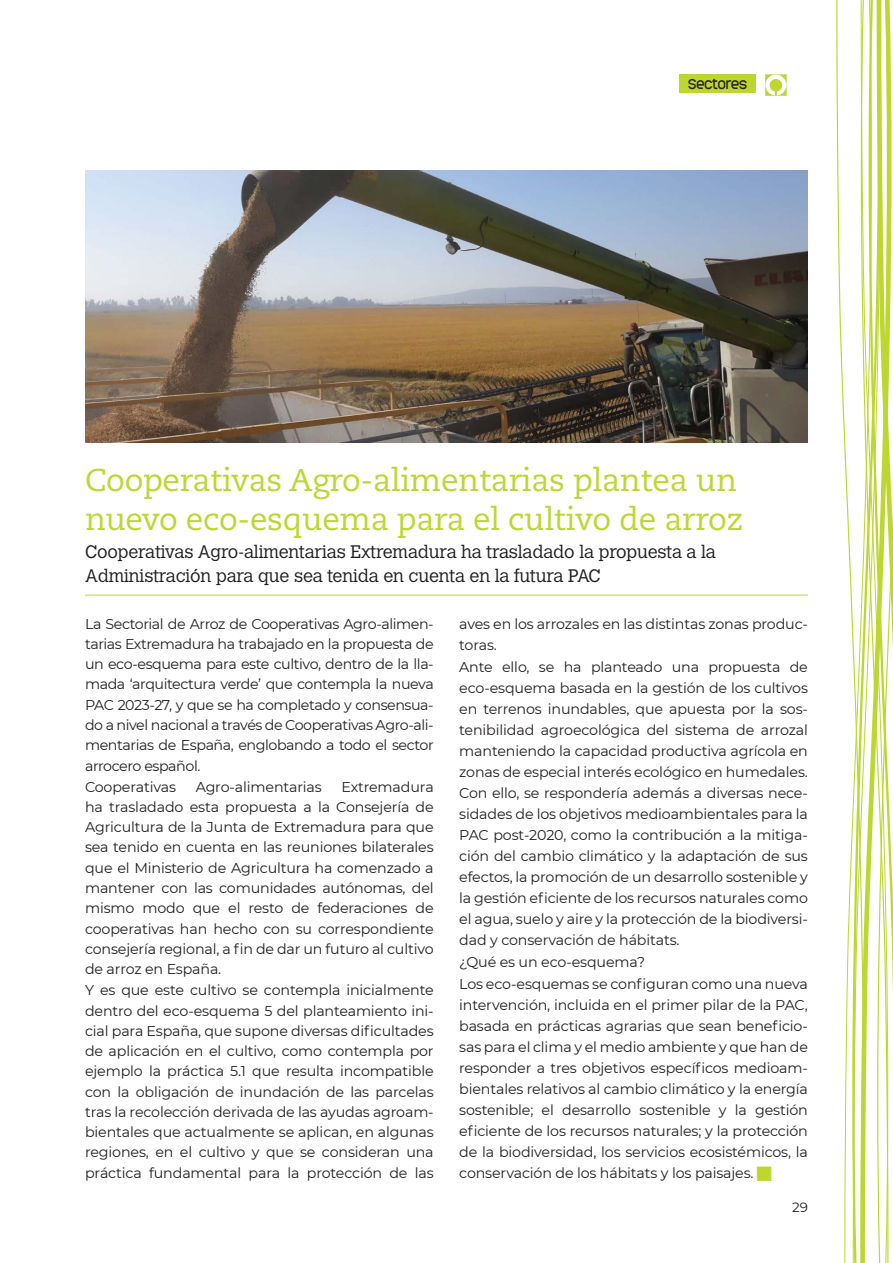
<style>
.page{position:relative;width:893px;height:1263px;background:#fff}
.page>*{position:absolute;margin:0;border:0;box-sizing:border-box;transform-origin:0 0}
.Estilo_de_párrafo_2{font:31.5px/39px "Caecilia LT Std";letter-spacing:-.01em;color:#bed630}
.Estilo_de_párrafo_2-2{font:300 18px/24px "Calvert MT Std";letter-spacing:-.01em;color:#231f20}
.Estilo_de_párrafo_3{font:14.25px/20.2px "Montserrat";letter-spacing:-.01em;color:#231f20;text-align:justify}
.t1{font:13.5px "Monark";color:#231f20}
.t2{font:13.5px "Montserrat";color:#231f20}
</style>
<div class="page">
<div style="left:679px;top:74px;width:77px;height:19px;background:#bed630"></div>
<hr style="left:85px;top:595px;width:723px;height:1px;background:#bed630">
<img style="left:85px;top:170px;width:723px;height:273px">
<svg style="left:880px;top:0;width:13px;height:1263px"></svg>
<svg style="left:836px;top:0;width:44px;height:1263px"></svg>
<svg style="left:765px;top:74px;width:22px;height:22px"></svg>
<p class="t1" style="left:688px;top:74px;width:61px">SECTORES</p>
<p class="Estilo_de_párrafo_2" style="left:85px;top:461px;width:660px">Cooperativas Agro-alimentarias plantea un nuevo eco-esquema para el cultivo de arroz</p>
<p class="Estilo_de_párrafo_2-2" style="left:85px;top:540px;width:632px">Cooperativas Agro-alimentarias Extremadura ha trasladado la propuesta a la<br>Administración para que sea tenida en cuenta en la futura PAC</p>
<p class="Estilo_de_párrafo_3" style="left:85px;top:613px;width:350px">La Sectorial de Arroz de Cooperativas Agro-alimen&shy;tarias Extremadura ha trabajado en la propuesta de un eco-esquema para este cultivo, dentro de la lla&shy;mada ‘arquitectura verde’ que contempla la nueva PAC 2023-27, y que se ha completado y consensua&shy;do a nivel nacional a través de Cooperativas Agro-ali&shy;mentarias de España, englobando a todo el sector arrocero español.</p>
<p class="Estilo_de_párrafo_3" style="left:85px;top:776px;width:92px">Cooperativas</p>
<p class="Estilo_de_párrafo_3" style="left:196px;top:776px;width:128px">Agro-alimentarias</p>
<p class="Estilo_de_párrafo_3" style="left:459px;top:612px;width:350px;line-height:21px">aves en los arrozales en las distintas zonas produc&shy;toras.</p>
<p class="Estilo_de_párrafo_3" style="left:459px;top:655px;width:350px;line-height:21px">Ante ello, se ha planteado una propuesta de eco-esquema basada en la gestión de los cultivos en terrenos inundables, que apuesta por la sos&shy;tenibilidad agroecológica del sistema de arrozal manteniendo la capacidad productiva agrícola en zonas de especial interés ecológico en humedales.<br>Con ello, se respondería además a diversas nece&shy;sidades de los objetivos medioambientales para la PAC post-2020, como la contribución a la mitiga&shy;ción del cambio climático y la adaptación de sus efectos, la promoción de un desarrollo sostenible y la gestión eficiente de los recursos naturales como el agua, suelo y aire y la protección de la biodiversi&shy;dad y conservación de hábitats.</p>
<p class="Estilo_de_párrafo_3" style="left:459px;top:951px;width:187px">¿Qué es un eco-esquema?</p>
<p class="Estilo_de_párrafo_3" style="left:459px;top:972px;width:350px;line-height:21px">Los eco-esquemas se configuran como una nueva intervención, incluida en el primer pilar de la PAC, basada en prácticas agrarias que sean beneficio&shy;sas para el clima y el medio ambiente y que han de responder a tres objetivos específicos medioam&shy;bientales relativos al cambio climático y la energía sostenible; el desarrollo sostenible y la gestión eficiente de los recursos naturales; y la protección de la biodiversidad, los servicios ecosistémicos, la conservación de los hábitats y los paisajes.</p>
<p class="t2" style="left:792px;top:1198px;width:17px">29</p>
<p class="Estilo_de_párrafo_3" style="left:85px;top:776px;width:350px;text-indent:256px">Extremadura ha trasladado esta propuesta a la Consejería de Agricultura de la Junta de Extremadura para que sea tenido en cuenta en las reuniones bilaterales que el Ministerio de Agricultura ha comenzado a mantener con las comunidades autónomas, del mismo modo que el resto de federaciones de cooperativas han hecho con su correspondiente consejería regional, a fin de dar un futuro al cultivo de arroz en España.</p>
<p class="Estilo_de_párrafo_3" style="left:85px;top:979px;width:350px">Y es que este cultivo se contempla inicialmente dentro del eco-esquema 5 del planteamiento ini&shy;cial para España, que supone diversas dificultades de aplicación en el cultivo, como contempla por ejemplo la práctica 5.1 que resulta incompatible con la obligación de inundación de las parcelas tras la recolección derivada de las ayudas agroam&shy;bientales que actualmente se aplican, en algunas regiones, en el cultivo y que se consideran una práctica fundamental para la protección de las</p>
</div>
